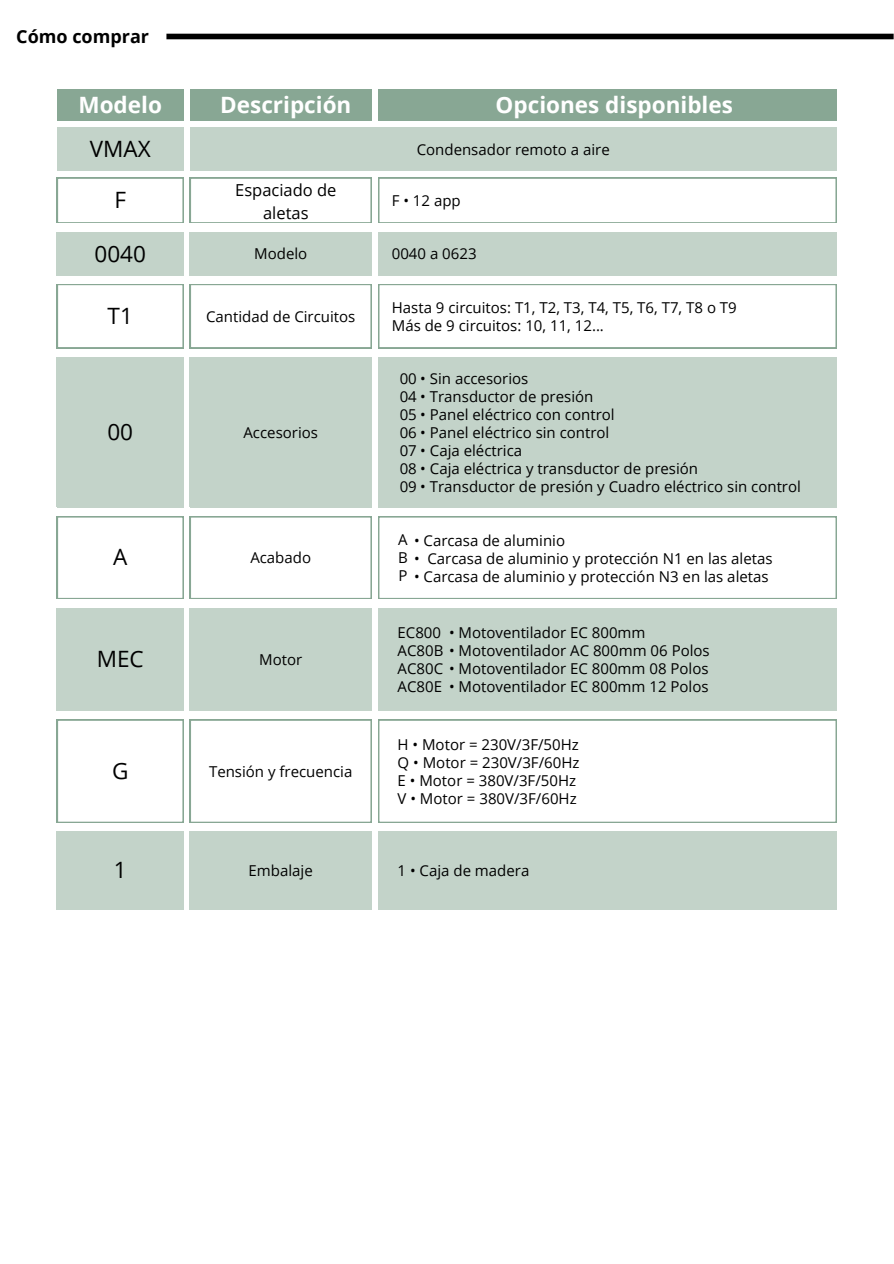
<style>
.page{position:relative;width:894px;height:1264px;background:#fff}
.page>*{position:absolute;margin:0;border:0;box-sizing:border-box;transform-origin:0 0}
.t1{font:700 22.5px "Open Sans";color:#fff}
.t2{font:22.5px "Open Sans";color:#000}
.t3{font:700 18px "Open Sans";color:#000}
.t4{font:16.5px/22.5px "Open Sans";color:#000;text-align:center}
.t5{font:15px/18px "Open Sans";color:#000}
</style>
<div class="page">
<div style="left:166px;top:34px;width:727px;height:5px;background:#000"></div>
<div style="left:57px;top:89px;width:126px;height:32px;background:#88a794"></div>
<div style="left:190px;top:89px;width:181px;height:32px;background:#88a794"></div>
<div style="left:378px;top:89px;width:458px;height:32px;background:#88a794"></div>
<div style="left:57px;top:128px;width:126px;height:43px;background:#c3d3c9"></div>
<div style="left:190px;top:128px;width:646px;height:43px;background:#c3d3c9"></div>
<svg style="left:57px;top:178px;width:126px;height:45px"></svg>
<svg style="left:190px;top:178px;width:181px;height:45px"></svg>
<svg style="left:378px;top:178px;width:458px;height:45px"></svg>
<div style="left:57px;top:232px;width:126px;height:43px;background:#c3d3c9"></div>
<div style="left:190px;top:232px;width:181px;height:43px;background:#c3d3c9"></div>
<div style="left:378px;top:232px;width:458px;height:43px;background:#c3d3c9"></div>
<svg style="left:57px;top:284px;width:126px;height:64px"></svg>
<svg style="left:190px;top:284px;width:181px;height:64px"></svg>
<svg style="left:378px;top:284px;width:458px;height:64px"></svg>
<div style="left:57px;top:357px;width:126px;height:150px;background:#c3d3c9"></div>
<div style="left:190px;top:357px;width:181px;height:150px;background:#c3d3c9"></div>
<div style="left:378px;top:357px;width:458px;height:150px;background:#c3d3c9"></div>
<div style="left:57px;top:608px;width:126px;height:102px;background:#c3d3c9"></div>
<div style="left:190px;top:608px;width:181px;height:102px;background:#c3d3c9"></div>
<svg style="left:57px;top:719px;width:126px;height:103px"></svg>
<svg style="left:190px;top:719px;width:181px;height:103px"></svg>
<svg style="left:378px;top:719px;width:458px;height:103px"></svg>
<div style="left:57px;top:831px;width:126px;height:78px;background:#c3d3c9"></div>
<div style="left:190px;top:831px;width:181px;height:78px;background:#c3d3c9"></div>
<div style="left:378px;top:831px;width:458px;height:78px;background:#c3d3c9"></div>
<svg style="left:57px;top:516px;width:126px;height:82px"></svg>
<svg style="left:190px;top:516px;width:181px;height:82px"></svg>
<svg style="left:378px;top:516px;width:458px;height:82px"></svg>
<div style="left:378px;top:608px;width:458px;height:102px;background:#c3d3c9"></div>
<p class="t3" style="left:16px;top:24px;width:134px">Cómo comprar</p>
<h1 class="t1" style="left:78px;top:89px;width:85px">Modelo</h1>
<h1 class="t1" style="left:220px;top:89px;width:133px">Descripción</h1>
<h1 class="t1" style="left:495px;top:89px;width:239px">Opciones disponibles</h1>
<h1 class="t2" style="left:90px;top:133px;width:62px">VMAX</h1>
<p class="t5" style="left:416px;top:140px;width:194px">Condensador remoto a aire</p>
<h1 class="t2" style="left:114px;top:184px;width:13px">F</h1>
<p class="t4" style="left:235px;top:178px;width:103px">Espaciado de aletas</p>
<p class="t5" style="left:391px;top:191px;width:70px">F • 12 app</p>
<h1 class="t2" style="left:94px;top:237px;width:53px">0040</h1>
<p class="t5" style="left:254px;top:244px;width:55px">Modelo</p>
<p class="t5" style="left:391px;top:244px;width:86px">0040 a 0623</p>
<h1 class="t2" style="left:108px;top:300px;width:27px">T1</h1>
<p class="t5" style="left:206px;top:307px;width:151px">Cantidad de Circuitos</p>
<p class="t5" style="left:391px;top:298px;width:346px">Hasta 9 circuitos: T1, T2, T3, T4, T5, T6, T7, T8 o T9<br>Más de 9 circuitos: 10, 11, 12...</p>
<h1 class="t2" style="left:107px;top:416px;width:27px">00</h1>
<p class="t5" style="left:243px;top:423px;width:76px">Accesorios</p>
<h1 class="t2" style="left:113px;top:541px;width:16px">A</h1>
<p class="t5" style="left:250px;top:548px;width:62px">Acabado</p>
<h1 class="t2" style="left:97px;top:643px;width:48px">MEC</h1>
<p class="t5" style="left:259px;top:650px;width:45px">Motor</p>
<h1 class="t2" style="left:112px;top:755px;width:18px">G</h1>
<p class="t5" style="left:209px;top:762px;width:145px">Tensión y frecuencia</p>
<p class="t5" style="left:399px;top:369px;width:402px">00 • Sin accesorios<br>04 • Transductor de presión<br>05 • Panel eléctrico con control<br>06 • Panel eléctrico sin control<br>07 • Caja eléctrica<br>08 • Caja eléctrica y transductor de presión<br>09 • Transductor de presión y Cuadro eléctrico sin control</p>
<p class="t5" style="left:398px;top:531px;width:376px">A • Carcasa de aluminio<br>B • Carcasa de aluminio y protección N1 en las aletas<br>P • Carcasa de aluminio y protección N3 en las aletas</p>
<p class="t5" style="left:397px;top:623px;width:313px;text-indent:51px">• Motoventilador EC 800mm<br>AC80B • Motoventilador AC 800mm 06 Polos<br>AC80C • Motoventilador EC 800mm 08 Polos</p>
<p class="t5" style="left:449px;top:677px;width:261px">• Motoventilador EC 800mm 12 Polos</p>
<p class="t5" style="left:397px;top:623px;width:45px">EC800</p>
<p class="t5" style="left:397px;top:677px;width:46px">AC80E</p>
<p class="t5" style="left:397px;top:735px;width:183px">H • Motor = 230V/3F/50Hz<br>Q • Motor = 230V/3F/60Hz<br>E • Motor = 380V/3F/50Hz<br>V • Motor = 380V/3F/60Hz</p>
<h1 class="t2" style="left:114px;top:854px;width:14px">1</h1>
<p class="t5" style="left:248px;top:861px;width:66px">Embalaje</p>
<p class="t5" style="left:397px;top:861px;width:133px">1 • Caja de madera</p>
</div>
